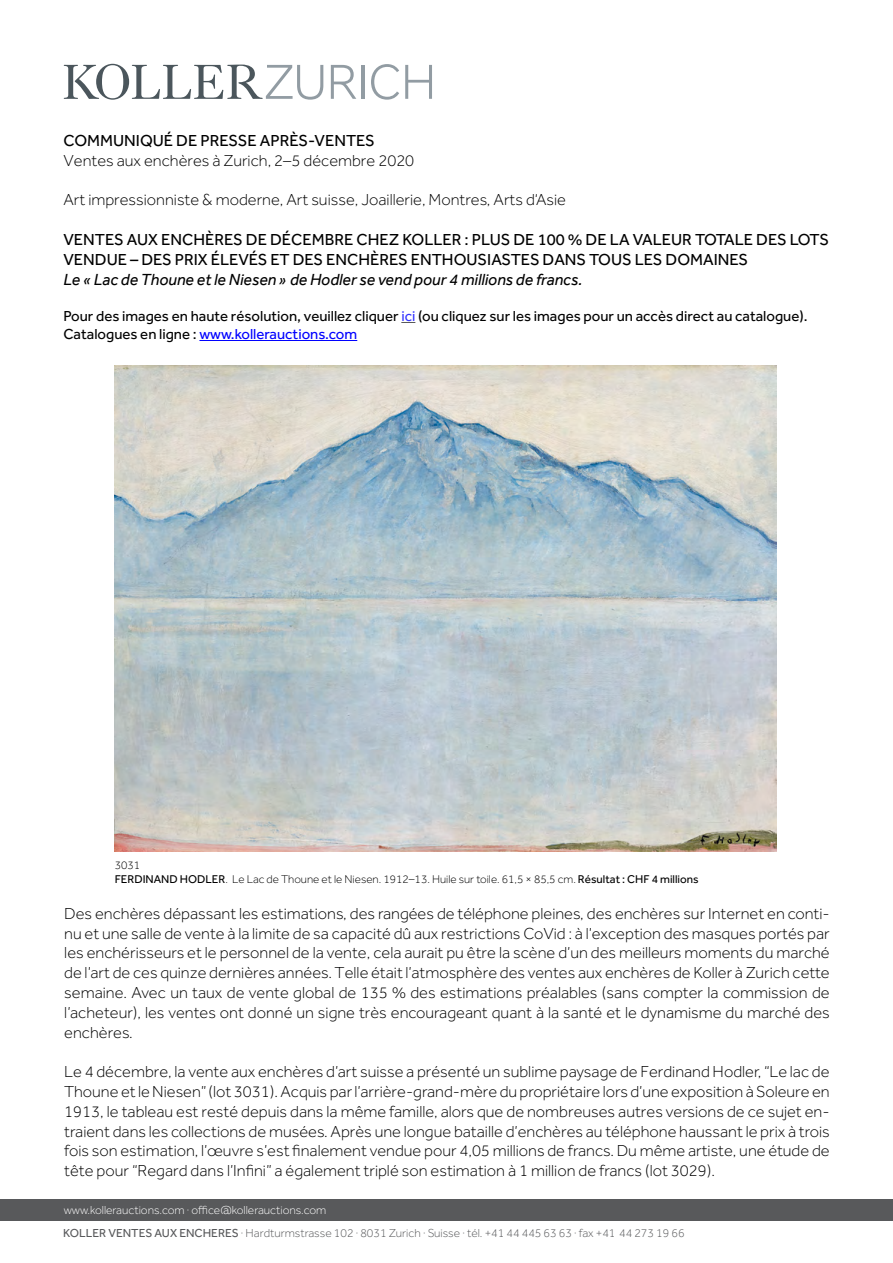
<style>
.page{position:relative;width:893px;height:1263px;background:#fff}
.page>*{position:absolute;margin:0;border:0;box-sizing:border-box;transform-origin:0 0}
.t1{font:300 16.5px/19.8px "Effra";color:#000;text-align:justify}
.t2{font:16.5px/19.8px "Effra";color:#000}
.t3{font:italic 16.5px "Effra";color:#000}
.t4{font:15px/18px "Effra";color:#000}
.t5{font:300 12px "Effra";color:#58595b}
.t6{font:300 12px "Effra";color:#fff}
.t7{font:300 11.7px/14px "Effra";color:#000}
.s1{color:#33f}
.s2{color:#00f}
.s3{font-weight:400}
</style>
<div class="page">
<svg style="left:64px;top:64px;width:259px;height:36px"></svg>
<svg style="left:331px;top:65px;width:25px;height:34px"></svg>
<hr style="left:362px;top:65px;width:3px;height:34px;background:#929ca3">
<svg style="left:371px;top:64px;width:28px;height:36px"></svg>
<svg style="left:405px;top:65px;width:27px;height:34px"></svg>
<div style="left:0;top:1199px;width:893px;height:22px;background:#58595b"></div>
<svg style="left:401px;top:322px;width:14px;height:1px"></svg>
<hr style="left:199px;top:340px;width:158px;height:1px;background:#00f">
<img style="left:115px;top:366px;width:661px;height:485px">
<p class="t2" style="left:63px;top:130px;width:313px">COMMUNIQUÉ DE PRESSE APRÈS-VENTES</p>
<p class="t1" style="left:63px;top:150px;width:352px">Ventes aux enchères à Zurich, 2–5 décembre 2020</p>
<p class="t1" style="left:63px;top:190px;width:504px">Art impressionniste &amp; moderne, Art suisse, Joaillerie, Montres, Arts d‘Asie</p>
<p class="t2" style="left:63px;top:229px;width:767px">VENTES AUX ENCHÈRES DE DÉCEMBRE CHEZ KOLLER : PLUS DE 100 % DE LA VALEUR TOTALE DES LOTS<br>VENDUE – DES PRIX ÉLEVÉS ET DES ENCHÈRES ENTHOUSIASTES DANS TOUS LES DOMAINES</p>
<p class="t3" style="left:63px;top:269px;width:520px">Le « Lac de Thoune et le Niesen » de Hodler se vend pour 4 millions de francs.</p>
<p class="t4" style="left:63px;top:306px;width:746px">Pour des images en haute résolution, veuillez cliquer <span class="s1">ici</span> (ou cliquez sur les images pour un accès direct au catalogue).<br>Catalogues en ligne : <span class="s2">www.kollerauctions.com</span></p>
<p class="t7" style="left:115px;top:858px;width:585px">3031<br><span class="s3">FERDINAND HODLER</span>. Le Lac de Thoune et le Niesen. 1912–13. Huile sur toile. 61,5 × 85,5 cm. <span class="s3">Résultat : CHF 4 millions</span></p>
<p class="t1" style="left:64px;top:903px;width:767px">Des enchères dépassant les estimations, des rangées de téléphone pleines, des enchères sur Internet en conti&shy;nu et une salle de vente à la limite de sa capacité dû aux restrictions CoVid : à l’exception des masques portés par les enchérisseurs et le personnel de la vente, cela aurait pu être la scène d’un des meilleurs moments du marché de l’art de ces quinze dernières années. Telle était l’atmosphère des ventes aux enchères de Koller à Zurich cette semaine. Avec un taux de vente global de 135 % des estimations préalables (sans compter la commission de l’acheteur), les ventes ont donné un signe très encourageant quant à la santé et le dynamisme du marché des enchères.</p>
<p class="t1" style="left:64px;top:1062px;width:767px">Le 4 décembre, la vente aux enchères d’art suisse a présenté un sublime paysage de Ferdinand Hodler, “Le lac de Thoune et le Niesen” (lot 3031). Acquis par l’arrière-grand-mère du propriétaire lors d’une exposition à Soleure en 1913, le tableau est resté depuis dans la même famille, alors que de nombreuses autres versions de ce sujet en&shy;traient dans les collections de musées. Après une longue bataille d’enchères au téléphone haussant le prix à trois fois son estimation, l’œuvre s’est finalement vendue pour 4,05 millions de francs. Du même artiste, une étude de tête pour “Regard dans l’Infini” a également triplé son estimation à 1 million de francs (lot 3029).</p>
<p class="t6" style="left:64px;top:1203px;width:264px">www.kollerauctions.com · office@kollerauctions.com</p>
<p class="t5" style="left:63px;top:1226px;width:623px"><span class="s3">KOLLER VENTES AUX ENCHERES</span> · Hardturmstrasse 102 · 8031 Zurich · Suisse · tél. +41 44 445 63 63 · fax +41 44 273 19 66</p>
</div>
